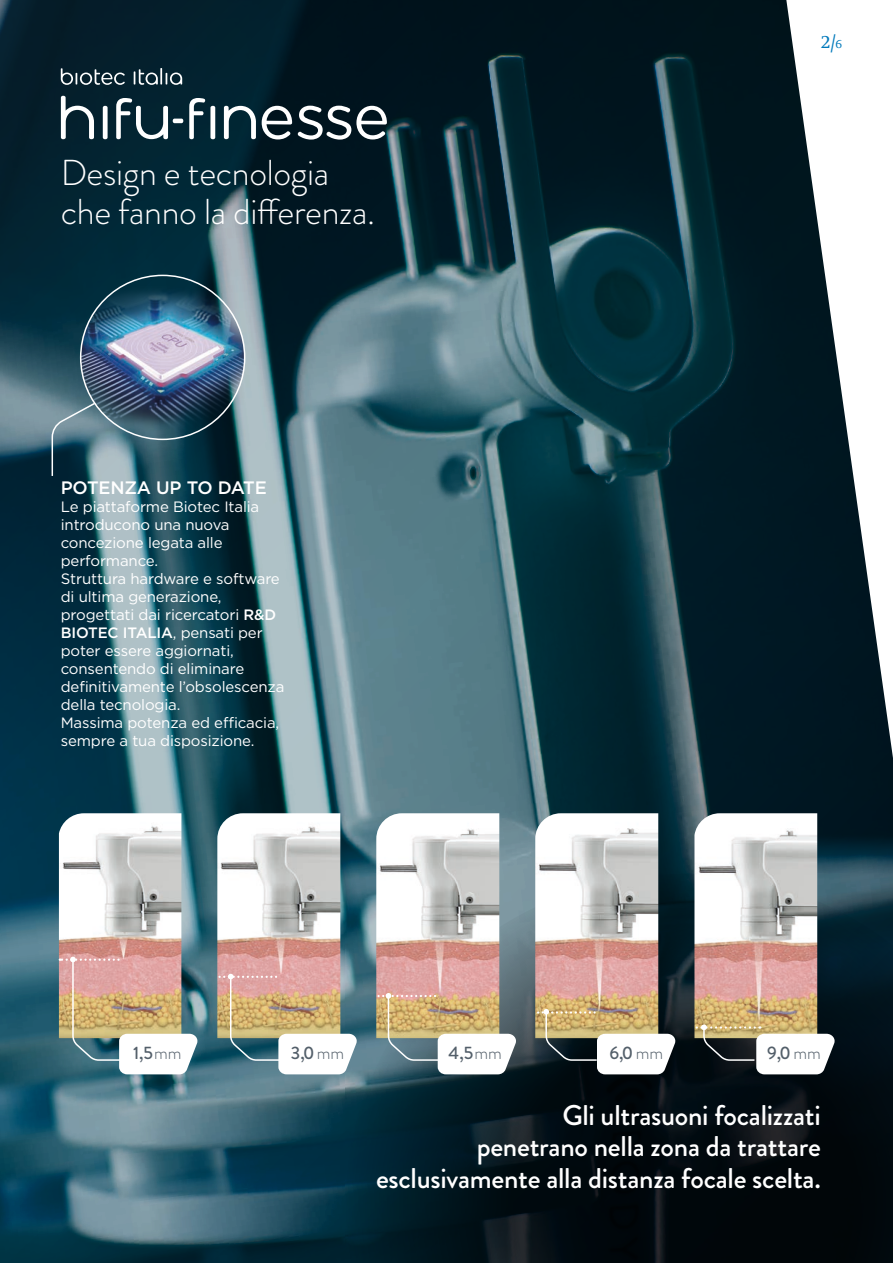
<style>
.page{position:relative;width:893px;height:1263px;background:#fff}
.page>*{position:absolute;margin:0;border:0;box-sizing:border-box;transform-origin:0 0}
.t1{font:300 36px "Brandon Grotesque";letter-spacing:-.01em;color:#fff}
.t2{font:500 28.5px "Brandon Grotesque";letter-spacing:-.01em;color:#fff}
.t3{font:500 18px "Brandon Grotesque";color:#535f6a}
.t4{font:500 18px "Gotham";letter-spacing:-.01em;color:#fff}
.t5{font:300 18px "Swift";color:#0079bb}
.t6{font:15px "Gotham";letter-spacing:-.01em;color:#fff}
.t7{font:500 15px "Gotham";letter-spacing:-.01em;color:#fff}
.s1{font-weight:500}
.s2{font-weight:400}
.s3{font-size:12px}
.s4{font-weight:300}
</style>
<div class="page">
<img style="left:0;top:0;width:893px;height:1263px">
<svg style="left:786px;top:0;width:107px;height:758px"></svg>
<svg style="left:51px;top:401px;width:46px;height:76px;background:#446775"></svg>
<img style="left:81px;top:278px;width:164px;height:161px">
<svg style="left:346px;top:874px;width:547px;height:389px;background:#081820"></svg>
<svg style="left:61px;top:68px;width:121px;height:17px;background:#415660"></svg>
<svg style="left:61px;top:96px;width:326px;height:44px"></svg>
<img style="left:694px;top:813px;width:123px;height:144px">
<img style="left:59px;top:813px;width:122px;height:225px">
<img style="left:217px;top:813px;width:123px;height:144px">
<img style="left:376px;top:813px;width:123px;height:144px">
<img style="left:535px;top:813px;width:123px;height:144px">
<img style="left:60px;top:957px;width:776px;height:117px">
<p class="t1" style="left:61px;top:148px;width:270px">Design e tecnologia</p>
<p class="t1" style="left:61px;top:187px;width:316px">che fanno la differenza.</p>
<p class="t4" style="left:61px;top:476px;width:208px">POTENZA UP TO DATE</p>
<p class="t6" style="left:61px;top:497px;width:200px">Le piattaforme Biotec Italia</p>
<p class="t6" style="left:61px;top:515px;width:170px">introducono una nuova</p>
<p class="t6" style="left:61px;top:533px;width:163px">concezione legata alle</p>
<p class="t6" style="left:61px;top:551px;width:99px">performance.</p>
<p class="t6" style="left:61px;top:569px;width:221px">Struttura hardware e software</p>
<p class="t6" style="left:61px;top:587px;width:162px">di ultima generazione,</p>
<p class="t6" style="left:61px;top:605px;width:217px">progettati dai ricercatori <span class="s1">R&amp;D</span></p>
<p class="t7" style="left:61px;top:623px;width:203px">BIOTEC ITALIA<span class="s2">, pensati per</span></p>
<p class="t6" style="left:61px;top:641px;width:175px">poter essere aggiornati,</p>
<p class="t6" style="left:61px;top:659px;width:185px">consentendo di eliminare</p>
<p class="t6" style="left:61px;top:677px;width:225px">definitivamente l’obsolescenza</p>
<p class="t6" style="left:61px;top:695px;width:121px">della tecnologia.</p>
<p class="t6" style="left:61px;top:713px;width:220px">Massima potenza ed efficacia,</p>
<p class="t6" style="left:61px;top:731px;width:195px">sempre a tua disposizione.</p>
<p class="t5" style="left:821px;top:31px;width:23px">2/<span class="s3">6</span></p>
<p class="t3" style="left:133px;top:1040px;width:50px">1,5 <span class="s4">mm</span></p>
<p class="t3" style="left:291px;top:1040px;width:55px">3,0 <span class="s4">mm</span></p>
<p class="t3" style="left:449px;top:1040px;width:55px">4,5 <span class="s4">mm</span></p>
<p class="t3" style="left:609px;top:1040px;width:55px">6,0 <span class="s4">mm</span></p>
<p class="t3" style="left:767px;top:1040px;width:55px">9,0 <span class="s4">mm</span></p>
<p class="t2" style="left:562px;top:1095px;width:260px">Gli ultrasuoni focalizzati</p>
<p class="t2" style="left:477px;top:1126px;width:346px">penetrano nella zona da trattare</p>
<p class="t2" style="left:376px;top:1158px;width:446px">esclusivamente alla distanza focale scelta.</p>
</div>
